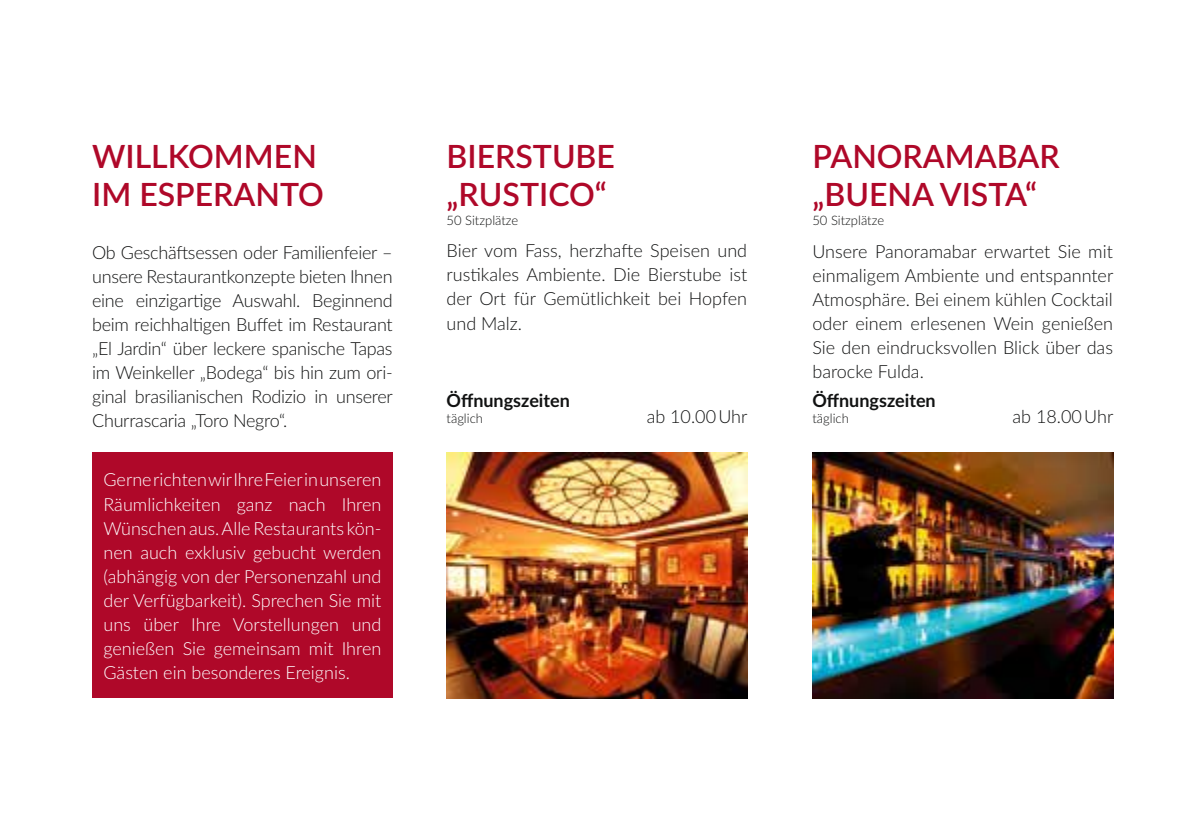
<style>
.page{position:relative;width:1191px;height:840px;background:#fff}
.page>*{position:absolute;margin:0;border:0;box-sizing:border-box;transform-origin:0 0}
.t1{font:600 32px/38.4px "Lato";color:#af0829}
.Fließtext{font:300 18px/24px "Lato";color:#111212;text-align:justify}
.Fließtext-2{font:300 18px/24px "Lato";color:#fff;text-align:justify}
.t2{font:700 18px "Lato";color:#111212}
.Klein{font:300 13px "Lato";color:#111212}
.Fließtext-3{font:300 13px "Lato";color:#111212}
</style>
<div class="page">
<div style="left:92px;top:452px;width:301px;height:245px;background:#af0829"></div>
<img style="left:812px;top:452px;width:301px;height:245px">
<img style="left:446px;top:452px;width:301px;height:245px">
<h1 class="t1" style="left:92px;top:135px;width:233px">WILLKOMMEN<br>IM ESPERANTO</h1>
<p class="Fließtext" style="left:92px;top:239px;width:302px">Ob Geschäftsessen oder Familienfeier – unsere Restaurantkonzepte bieten Ihnen eine einzigartige Auswahl. Beginnend beim reichhaltigen Buffet im Restaurant „El Jardin“ über leckere spanische Tapas im Weinkeller „Bodega“ bis hin zum ori&shy;ginal brasilianischen Rodizio in unserer Churrascaria „Toro Negro“.</p>
<p class="Fließtext-2" style="left:103px;top:467px;width:279px">GernerichtenwirIhreFeierinunseren Räumlichkeiten ganz nach Ihren Wünschen aus.AlleRestaurants kön&shy;nen auch exklusiv gebucht werden (abhängig von der Personenzahl und der Verfügbarkeit). Sprechen Sie mit uns über Ihre Vorstellungen und genießen Sie gemeinsam mit Ihren Gästen ein besonderes Ereignis.</p>
<h1 class="t1" style="left:446px;top:135px;width:170px">BIERSTUBE „RUSTICO“</h1>
<p class="Klein" style="left:446px;top:211px;width:73px">50 Sitzplätze</p>
<p class="Fließtext" style="left:446px;top:238px;width:302px">Bier vom Fass, herzhafte Speisen und rustikales Ambiente. Die Bierstube ist der Ort für Gemütlichkeit bei Hopfen und Malz.</p>
<h3 class="t2" style="left:446px;top:387px;width:125px">Öffnungszeiten</h3>
<p class="Fließtext-3" style="left:446px;top:409px;width:38px">täglich</p>
<p class="Fließtext" style="left:646px;top:404px;width:102px">ab 10.00 Uhr</p>
<h1 class="t1" style="left:812px;top:135px;width:249px">PANORAMABAR „BUENA VISTA“</h1>
<p class="Klein" style="left:812px;top:211px;width:73px">50 Sitzplätze</p>
<p class="Fließtext" style="left:812px;top:238px;width:302px">Unsere Panoramabar erwartet Sie mit einmaligem Ambiente und entspannter Atmosphäre. Bei einem kühlen Cocktail oder einem erlesenen Wein genießen Sie den eindrucksvollen Blick über das barocke Fulda.</p>
<h3 class="t2" style="left:812px;top:387px;width:125px">Öffnungszeiten</h3>
<p class="Fließtext-3" style="left:812px;top:409px;width:38px">täglich</p>
<p class="Fließtext" style="left:1012px;top:404px;width:102px">ab 18.00 Uhr</p>
</div>
